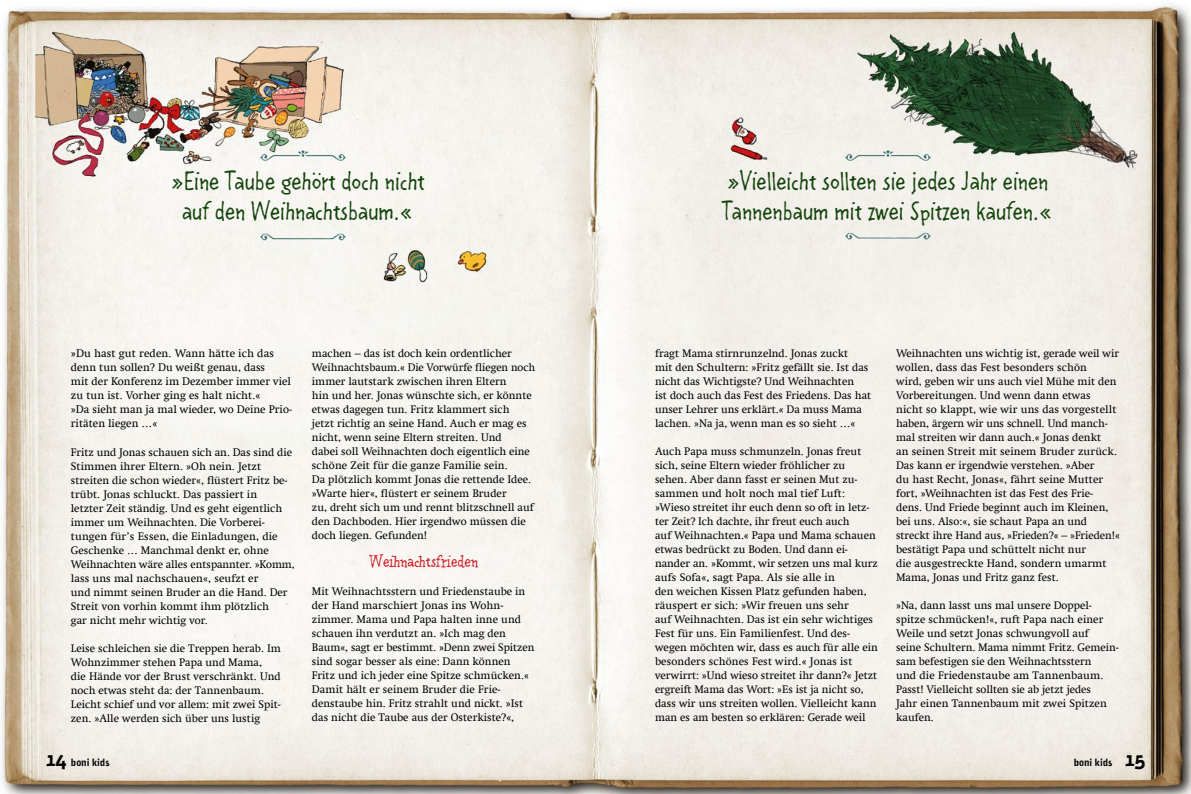
<style>
.page{position:relative;width:1191px;height:794px;background:#fff}
.page>*{position:absolute;margin:0;border:0;box-sizing:border-box;transform-origin:0 0}
.t1{font:25px/30px "Linse Grotesk";color:#14440c;text-align:center}
.t2{font:16px "Linserif";color:#d01822}
.t3{font:11.1px/14.1px "Swift Com";color:#000}
.t4{font:11px/14px "Swift Com";color:#000}
.t5{font:10px "Naima";letter-spacing:-.01em;color:#000}
.s1{font-size:20px}
</style>
<div class="page">
<img style="left:1px;top:4px;width:1190px;height:790px">
<h1 class="t1" style="left:171px;top:165px;width:255px">»Eine Taube gehört doch nicht auf den Weihnachtsbaum.«</h1>
<h1 class="t1" style="left:722px;top:165px;width:331px;text-align:left">»Vielleicht sollten sie jedes Jahr einen<br>Tannenbaum mit zwei Spitzen kaufen.«</h1>
<p class="t3" style="left:71px;top:346px;width:223px">»Du hast gut reden. Wann hätte ich das denn tun sollen? Du weißt genau, dass<br>mit der Konferenz im Dezember immer viel zu tun ist. Vorher ging es halt nicht.«<br>»Da sieht man ja mal wieder, wo Deine Prio&shy;ritäten liegen …«</p>
<p class="t4" style="left:71px;top:445px;width:225px">Fritz und Jonas schauen sich an. Das sind die Stimmen ihrer Eltern. »Oh nein. Jetzt streiten die schon wieder«, flüstert Fritz be&shy;trübt. Jonas schluckt. Das passiert in<br>letzter Zeit ständig. Und es geht eigentlich immer um Weihnachten. Die Vorberei&shy;tungen für’s Essen, die Einladungen, die Geschenke … Manchmal denkt er, ohne Weihnachten wäre alles entspannter. »Komm, lass uns mal nachschauen«, seufzt er<br>und nimmt seinen Bruder an die Hand. Der Streit von vorhin kommt ihm plötzlich<br>gar nicht mehr wichtig vor.</p>
<p class="t4" style="left:71px;top:641px;width:211px">Leise schleichen sie die Treppen herab. Im Wohnzimmer stehen Papa und Mama,<br>die Hände vor der Brust verschränkt. Und noch etwas steht da: der Tannenbaum.<br>Leicht schief und vor allem: mit zwei Spit&shy;zen. »Alle werden sich über uns lustig</p>
<p class="t4" style="left:312px;top:346px;width:225px">machen – das ist doch kein ordentlicher Weihnachtsbaum.« Die Vorwürfe fliegen noch immer lautstark zwischen ihren Eltern<br>hin und her. Jonas wünschte sich, er könnte etwas dagegen tun. Fritz klammert sich<br>jetzt richtig an seine Hand. Auch er mag es nicht, wenn seine Eltern streiten. Und<br>dabei soll Weihnachten doch eigentlich eine schöne Zeit für die ganze Familie sein.<br>Da plötzlich kommt Jonas die rettende Idee. »Warte hier«, flüstert er seinem Bruder<br>zu, dreht sich um und rennt blitzschnell auf den Dachboden. Hier irgendwo müssen die doch liegen. Gefunden!</p>
<h2 class="t2" style="left:370px;top:550px;width:110px">Weihnachtsfrieden</h2>
<p class="t4" style="left:312px;top:584px;width:224px">Mit Weihnachtsstern und Friedenstaube in der Hand marschiert Jonas ins Wohn&shy;zimmer. Mama und Papa halten inne und schauen ihn verdutzt an. »Ich mag den Baum«, sagt er bestimmt. »Denn zwei Spitzen sind sogar besser als eine: Dann können Fritz und ich jeder eine Spitze schmücken.« Damit hält er seinem Bruder die Frie&shy;denstaube hin. Fritz strahlt und nickt. »Ist das nicht die Taube aus der Osterkiste?«,</p>
<p class="t4" style="left:655px;top:346px;width:218px">fragt Mama stirnrunzelnd. Jonas zuckt<br>mit den Schultern: »Fritz gefällt sie. Ist das nicht das Wichtigste? Und Weihnachten<br>ist doch auch das Fest des Friedens. Das hat unser Lehrer uns erklärt.« Da muss Mama lachen. »Na ja, wenn man es so sieht …«</p>
<p class="t4" style="left:655px;top:444px;width:224px">Auch Papa muss schmunzeln. Jonas freut sich, seine Eltern wieder fröhlicher zu sehen. Aber dann fasst er seinen Mut zu&shy;sammen und holt noch mal tief Luft: »Wieso streitet ihr euch denn so oft in letz&shy;ter Zeit? Ich dachte, ihr freut euch auch<br>auf Weihnachten.« Papa und Mama schauen etwas bedrückt zu Boden. Und dann ei&shy;nander an. »Kommt, wir setzen uns mal kurz aufs Sofa«, sagt Papa. Als sie alle in<br>den weichen Kissen Platz gefunden haben, räuspert er sich: »Wir freuen uns sehr<br>auf Weihnachten. Das ist ein sehr wichtiges Fest für uns. Ein Familienfest. Und des&shy;wegen möchten wir, dass es auch für alle ein besonders schönes Fest wird.« Jonas ist verwirrt: »Und wieso streitet ihr dann?« Jetzt ergreift Mama das Wort: »Es ist ja nicht so, dass wir uns streiten wollen. Vielleicht kann man es am besten so erklären: Gerade weil</p>
<p class="t4" style="left:896px;top:346px;width:225px">Weihnachten uns wichtig ist, gerade weil wir wollen, dass das Fest besonders schön<br>wird, geben wir uns auch viel Mühe mit den Vorbereitungen. Und wenn dann etwas nicht so klappt, wie wir uns das vorgestellt haben, ärgern wir uns schnell. Und manch&shy;mal streiten wir dann auch.« Jonas denkt<br>an seinen Streit mit seinem Bruder zurück.<br>Das kann er irgendwie verstehen. »Aber<br>du hast Recht, Jonas«, fährt seine Mutter fort, »Weihnachten ist das Fest des Frie&shy;dens. Und Friede beginnt auch im Kleinen, bei uns. Also:«, sie schaut Papa an und streckt ihre Hand aus, »Frieden?« – »Frieden!« bestätigt Papa und schüttelt nicht nur<br>die ausgestreckte Hand, sondern umarmt Mama, Jonas und Fritz ganz fest.</p>
<p class="t4" style="left:896px;top:598px;width:224px">»Na, dann lasst uns mal unsere Doppel&shy;spitze schmücken!«, ruft Papa nach einer Weile und setzt Jonas schwungvoll auf<br>seine Schultern. Mama nimmt Fritz. Gemein&shy;sam befestigen sie den Weihnachtsstern<br>und die Friedenstaube am Tannenbaum.<br>Passt! Vielleicht sollten sie ab jetzt jedes<br>Jahr einen Tannenbaum mit zwei Spitzen kaufen.</p>
<p class="t5" style="left:45px;top:756px;width:66px"><span class="s1">14</span> boni kids</p>
<p class="t5" style="left:1073px;top:756px;width:73px">boni kids <span class="s1">15</span></p>
</div>
